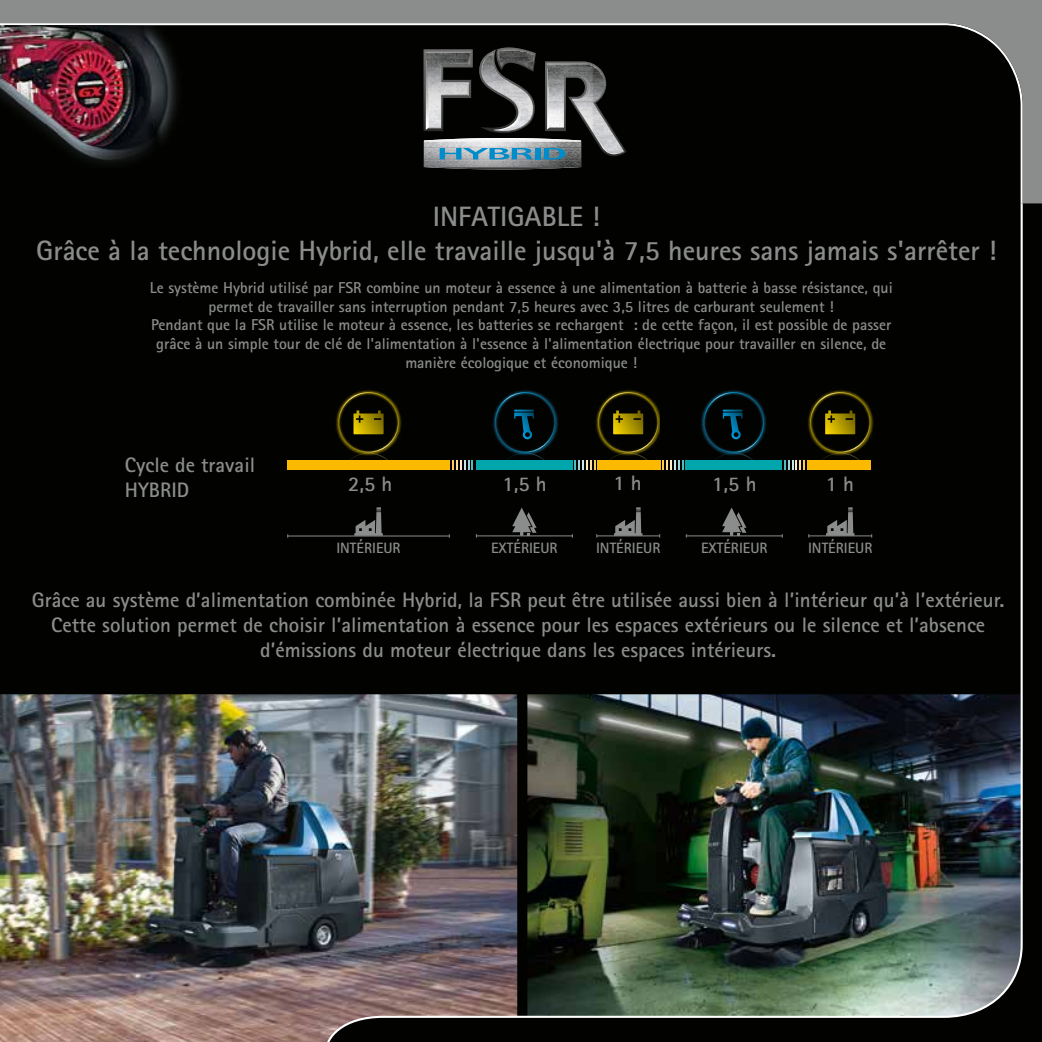
<style>
.page{position:relative;width:1042px;height:1042px;background:#fff}
.page>*{position:absolute;margin:0;border:0;box-sizing:border-box;transform-origin:0 0}
.t1{font:700 28px/33.6px "Rotis Sans Serif";color:#8b8d8d;text-align:center}
.t2{font:700 21px/25.2px "Rotis Sans Serif";color:#8b8d8d;text-align:center}
.t3{font:700 15.75px/18.9px "Rotis Sans Serif";color:#8b8d8d;text-align:center}
.t4{font:700 15.05px "Rotis Sans Serif";color:#8b8d8d}
</style>
<div class="page">
<div style="left:0;top:205px;width:324px;height:489px;background:#020300"></div>
<div style="left:287px;top:460px;width:163px;height:9px;background:#fbba00"></div>
<img style="left:0;top:694px;width:324px;height:348px">
<img style="left:324px;top:203px;width:718px;height:839px">
<svg style="left:0;top:0;width:1042px;height:203px;background:#282625"></svg>
<hr style="left:288px;top:536px;width:161px;height:1px;background:#8b8d8d">
<hr style="left:476px;top:535px;width:96px;height:1px;background:#8b8d8d">
<hr style="left:597px;top:535px;width:63px;height:1px;background:#8b8d8d">
<hr style="left:809px;top:535px;width:62px;height:1px;background:#8b8d8d">
<hr style="left:686px;top:535px;width:96px;height:1px;background:#8b8d8d">
<svg style="left:354px;top:507px;width:29px;height:29px"></svg>
<svg style="left:512px;top:507px;width:24px;height:29px"></svg>
<svg style="left:614px;top:507px;width:28px;height:29px"></svg>
<svg style="left:826px;top:507px;width:28px;height:29px"></svg>
<svg style="left:722px;top:507px;width:24px;height:29px"></svg>
<h1 class="t1" style="left:36px;top:199px;width:961px">INFATIGABLE !<br>Grâce à la technologie Hybrid, elle travaille jusqu'à 7,5 heures sans jamais s'arrêter !</h1>
<p class="t3" style="left:150px;top:277px;width:744px">Le système Hybrid utilisé par FSR combine un moteur à essence à une alimentation à batterie à basse résistance, qui permet de travailler sans interruption pendant 7,5 heures avec 3,5 litres de carburant seulement !<br>Pendant que la FSR utilise le moteur à essence, les batteries se rechargent : de cette façon, il est possible de passer grâce à un simple tour de clé de l'alimentation à l'essence à l'alimentation électrique pour travailler en silence, de manière écologique et économique !</p>
<h2 class="t2" style="left:125px;top:452px;width:132px;text-align:left">Cycle de travail<br>HYBRID</h2>
<h2 class="t2" style="left:348px;top:471px;width:46px">2,5 h</h2>
<h2 class="t2" style="left:502px;top:470px;width:46px">1,5 h</h2>
<h2 class="t2" style="left:613px;top:470px;width:30px">1 h</h2>
<h2 class="t2" style="left:712px;top:471px;width:46px">1,5 h</h2>
<h2 class="t2" style="left:826px;top:471px;width:30px">1 h</h2>
<p class="t4" style="left:336px;top:539px;width:66px">INTÉRIEUR</p>
<p class="t4" style="left:491px;top:539px;width:68px">EXTÉRIEUR</p>
<p class="t4" style="left:596px;top:539px;width:66px">INTÉRIEUR</p>
<p class="t4" style="left:701px;top:539px;width:68px">EXTÉRIEUR</p>
<p class="t4" style="left:808px;top:539px;width:66px">INTÉRIEUR</p>
<p class="t2" style="left:32px;top:587px;width:974px">Grâce au système d’alimentation combinée Hybrid, la FSR peut être utilisée aussi bien à l’intérieur qu’à l’extérieur.<br>Cette solution permet de choisir l’alimentation à essence pour les espaces extérieurs ou le silence et l’absence d’émissions du moteur électrique dans les espaces intérieurs.</p>
</div>
